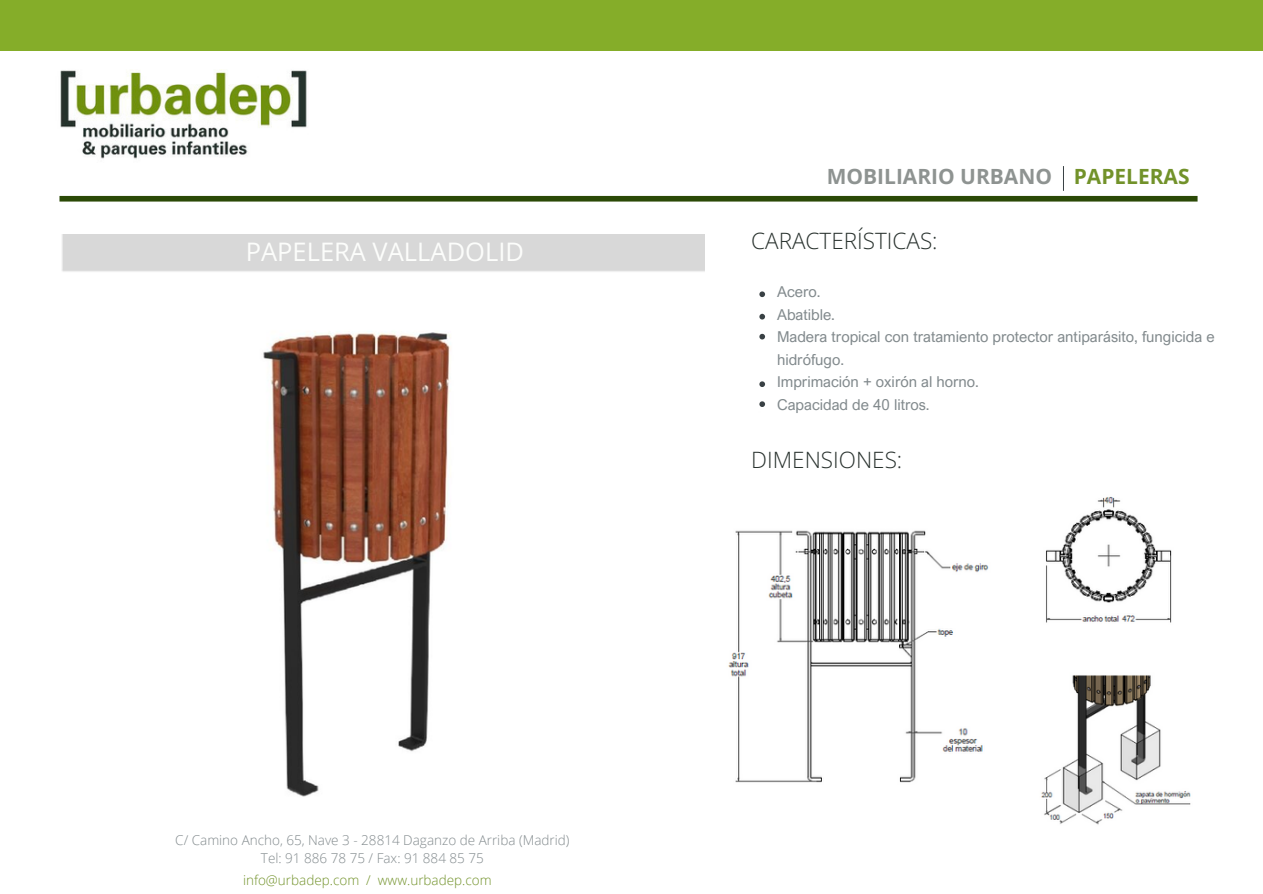
<style>
.page{position:relative;width:1263px;height:894px;background:#fff}
.page>*{position:absolute;margin:0;border:0;box-sizing:border-box;transform-origin:0 0}
.t1{font:25.5px "Open Sans";color:#fcfdfb}
.t2{font:300 22.5px "Open Sans";color:#29322e}
.t3{font:700 21px "Open Sans";color:#8e9391}
.t4{font:15px/22.5px "Arial Nova";color:#828a8d}
.t5{font:300 13.5px "Open Sans";color:#828a8d}
.t6{font:300 13.5px "Open Sans";color:#72922a}
.s1{color:#72922a}
</style>
<div class="page">
<div style="left:0;top:0;width:1263px;height:51px;background:#85ad29"></div>
<img style="left:60px;top:69px;width:247px;height:90px">
<svg style="left:759px;top:291px;width:6px;height:6px"></svg>
<svg style="left:1063px;top:166px;width:1px;height:25px"></svg>
<div style="left:59px;top:196px;width:1138px;height:5px;background:#2b4906"></div>
<svg style="left:759px;top:314px;width:6px;height:5px"></svg>
<svg style="left:759px;top:334px;width:6px;height:5px"></svg>
<svg style="left:759px;top:381px;width:6px;height:6px"></svg>
<svg style="left:759px;top:401px;width:6px;height:6px"></svg>
<img style="left:263px;top:331px;width:188px;height:466px">
<img style="left:728px;top:530px;width:261px;height:253px">
<img style="left:1046px;top:497px;width:126px;height:126px">
<img style="left:1041px;top:675px;width:150px;height:150px">
<p class="t1" style="left:246px;top:234px;width:280px">PAPELERA VALLADOLID</p>
<p class="t5" style="left:175px;top:829px;width:396px">C/ Camino Ancho, 65, Nave 3 - 28814 Daganzo de Arriba (Madrid)</p>
<p class="t5" style="left:261px;top:847px;width:224px">Tel: 91 886 78 75 / Fax: 91 884 85 75</p>
<p class="t6" style="left:243px;top:869px;width:250px">info@urbadep.com / www.urbadep.com</p>
<p class="t3" style="left:827px;top:162px;width:364px">MOBILIARIO URBANO <span class="s1">PAPELERAS</span></p>
<p class="t2" style="left:751px;top:224px;width:188px">CARACTERÍSTICAS:</p>
<p class="t4" style="left:777px;top:280px;width:45px">Acero.</p>
<p class="t4" style="left:777px;top:303px;width:59px">Abatible.</p>
<p class="t4" style="left:777px;top:325px;width:439px">Madera tropical con tratamiento protector antiparásito, fungicida e hidrófugo.</p>
<p class="t4" style="left:777px;top:370px;width:203px">Imprimación + oxirón al horno.</p>
<p class="t4" style="left:777px;top:393px;width:154px">Capacidad de 40 litros.</p>
<p class="t2" style="left:751px;top:443px;width:152px">DIMENSIONES:</p>
</div>
